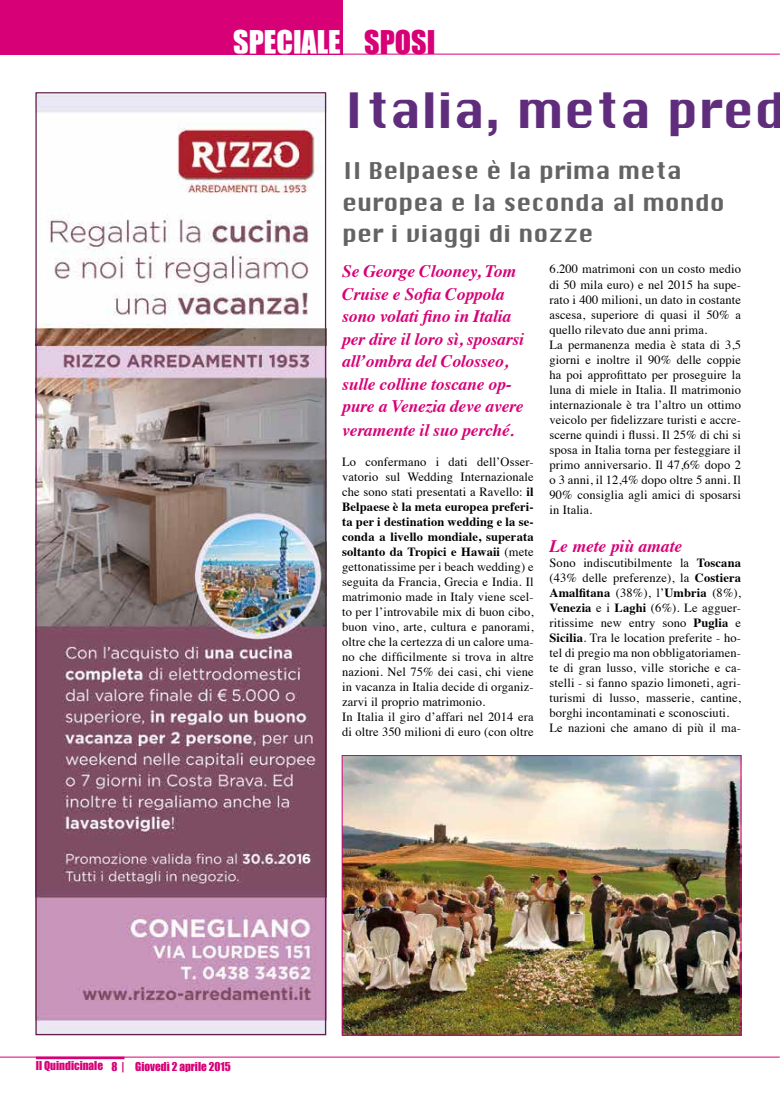
<style>
.page{position:relative;width:780px;height:1099px;background:#fff}
.page>*{position:absolute;margin:0;border:0;box-sizing:border-box;transform-origin:0 0}
.t1{font:47.5px "Chicago";color:#602d7c}
.t2{font:30px "Impact";color:#fff}
.t3{font:22.5px/31.2px "Chicago";color:#646363}
.t4{font:italic 700 17.5px/22.6px "Times";letter-spacing:-.01em;color:#d70077}
.t5{font:12.5px/15px "Times";letter-spacing:.01em;color:#000}
.t6{font:11.25px "Impact";color:#d70077}
.t7{font:11.25px "Hira Kaku Std W8";color:#fff}
.s1{color:#d70077}
.s2{font-weight:700}
</style>
<div class="page">
<div style="left:0;top:0;width:342px;height:54px;background:#d70077"></div>
<hr style="left:0;top:54px;width:779px;height:1px;background:#d70077">
<hr style="left:0;top:1056px;width:779px;height:1px;background:#d70077">
<hr style="left:36px;top:1056px;width:88px;height:3px;background:#d70077">
<img style="left:37px;top:94px;width:287px;height:939px">
<div style="left:302px;top:852px;width:15px;height:18px;background:#7e4e65"></div>
<img style="left:344px;top:757px;width:395px;height:276px">
<div style="left:342px;top:755px;width:399px;height:280px;border:1px solid #d70077"></div>
<h2 class="t2" style="left:233px;top:19px;width:203px">SPECIALE <span class="s1">SPOSI</span></h2>
<h1 class="t1" style="left:342px;top:74px;width:445px">Italia, meta pred</h1>
<h3 class="t3" style="left:342px;top:157px;width:384px">Il Belpaese è la prima meta europea e la seconda al mondo per i viaggi di nozze</h3>
<p class="t5" style="left:549px;top:261px;width:193px">6.200 matrimoni con un costo medio di 50 mila euro) e nel 2015 ha supe&shy;rato i 400 milioni, un dato in costante ascesa, superiore di quasi il 50% a quello rilevato due anni prima.<br>La permanenza media è stata di 3,5 giorni e inoltre il 90% delle coppie ha poi approfittato per proseguire la luna di miele in Italia. Il matrimonio internazionale è tra l’altro un ottimo veicolo per fidelizzare turisti e accre&shy;scerne quindi i flussi. Il 25% di chi si sposa in Italia torna per festeggiare il primo anniversario. Il 47,6% dopo 2 o 3 anni, il 12,4% dopo oltre 5 anni. Il 90% consiglia agli amici di sposarsi in Italia.</p>
<h3 class="t4" style="left:549px;top:533px;width:134px">Le mete più amate</h3>
<p class="t5" style="left:549px;top:554px;width:193px">Sono indiscutibilmente la <span class="s2">Toscana </span>(43% delle preferenze), la <span class="s2">Costiera Amalfitana</span> (38%), l’<span class="s2">Umbria</span> (8%), <span class="s2">Venezia</span> e i <span class="s2">Laghi</span> (6%). Le agguer&shy;ritissime new entry sono <span class="s2">Puglia</span> e <span class="s2">Sicilia</span>. Tra le location preferite - ho&shy;tel di pregio ma non obbligatoriamen&shy;te di gran lusso, ville storiche e ca&shy;stelli - si fanno spazio limoneti, agri&shy;turismi di lusso, masserie, cantine, borghi incontaminati e sconosciuti.<br>Le nazioni che amano di più il ma-</p>
<h3 class="t4" style="left:342px;top:258px;width:183px">Se George Clooney, Tom<br>Cruise e Sofia Coppola sono volati fino in Italia per dire il loro sì, sposarsi all’ombra del Colosseo, sulle colline toscane op&shy;pure a Venezia deve avere veramente il suo perché.</h3>
<p class="t5" style="left:342px;top:453px;width:193px">Lo confermano i dati dell’Osser&shy;vatorio sul Wedding Internazionale che sono stati presentati a Ravello: <span class="s2">il Belpaese è la meta europea preferi&shy;ta per i destination wedding e la se&shy;conda a livello mondiale, superata soltanto da Tropici e Hawaii</span> (mete gettonatissime per i beach wedding) e seguita da Francia, Grecia e India. Il matrimonio made in Italy viene scel&shy;to per l’introvabile mix di buon cibo, buon vino, arte, cultura e panorami, oltre che la certezza di un calore uma&shy;no che difficilmente si trova in altre nazioni. Nel 75% dei casi, chi viene in vacanza in Italia decide di organiz&shy;zarvi il proprio matrimonio.<br>In Italia il giro d’affari nel 2014 era di oltre 350 milioni di euro (con oltre</p>
<p class="t7" style="left:302px;top:852px;width:10px">6</p>
<p class="t6" style="left:36px;top:1057px;width:196px">Il Quindicinale 8 | Giovedì 2 aprile 2015</p>
</div>
